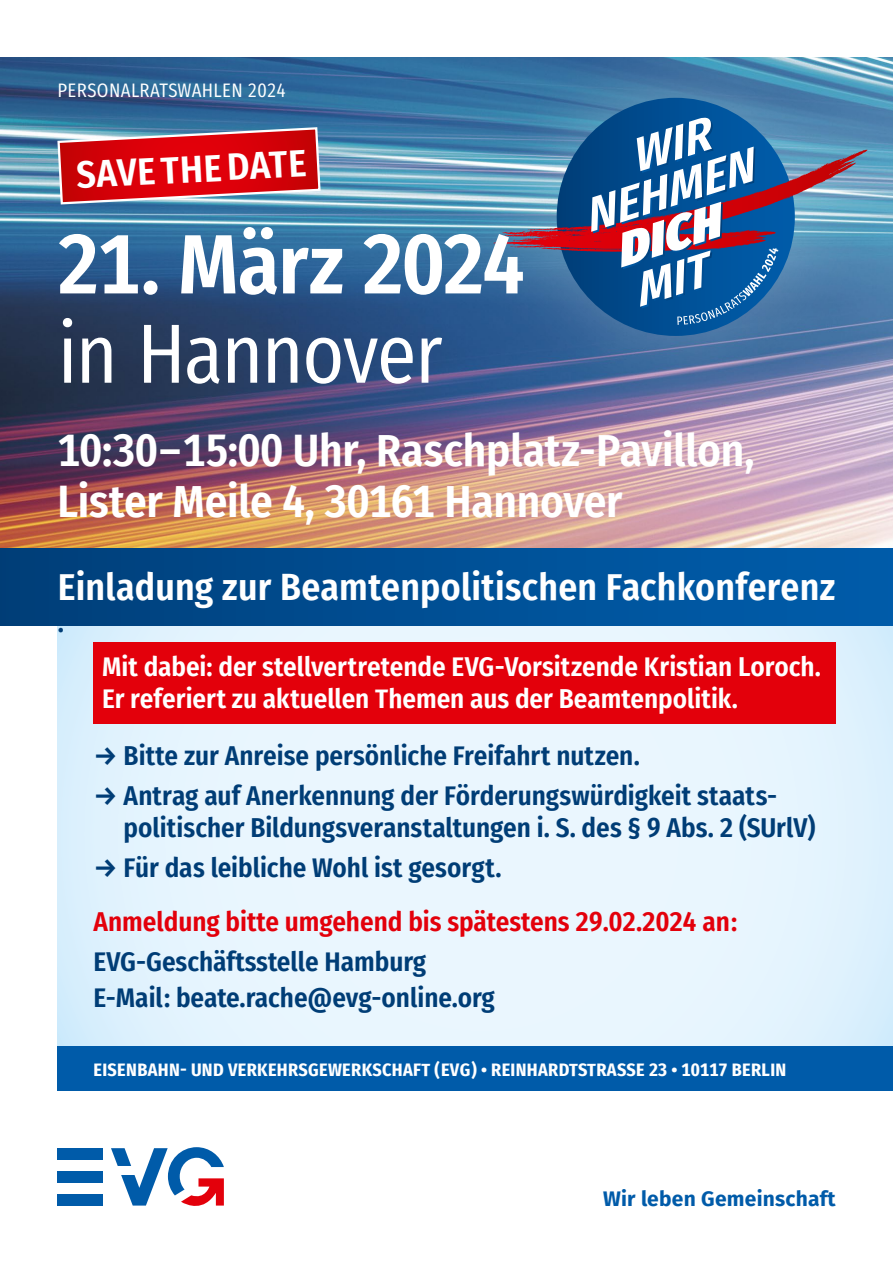
<style>
.page{position:relative;width:893px;height:1263px;background:#fff}
.page>*{position:absolute;margin:0;border:0;box-sizing:border-box;transform-origin:0 0}
.t1{font:600 84px "Fira Sans Condensed";letter-spacing:-.02em;color:#fff}
.t2{font:84px "Fira Sans Condensed";letter-spacing:-.025em;color:#fff}
.t3{font:600 45px/51px "Fira Sans Condensed";letter-spacing:-.005em;color:#fff}
.t4{font:600 38.25px "Fira Sans Condensed";color:#fff}
.t5{font:600 37.5px "Fira Sans Condensed";letter-spacing:.005em;color:#fff}
.t6{font:600 27px/31.5px "Fira Sans Condensed";color:#003d76}
.t7{font:600 27px/32px "Fira Sans Condensed";color:#fff}
.t8{font:600 27px "Fira Sans Condensed";color:#e3000b}
.t9{font:700 21px "Fira Sans";letter-spacing:.01em;color:#005ba9}
.t10{font:19.5px "Fira Sans Condensed";letter-spacing:.02em;color:#fff}
.t11{font:700 18px "Fira Sans Condensed";letter-spacing:.02em;color:#fff}
</style>
<div class="page">
<svg style="left:111px;top:1147px;width:113px;height:59px"></svg>
<div style="left:57px;top:1148px;width:46px;height:12px;background:#005ba9"></div>
<div style="left:57px;top:1171px;width:46px;height:11px;background:#005ba9"></div>
<div style="left:57px;top:1194px;width:46px;height:11px;background:#005ba9"></div>
<img style="left:0;top:57px;width:893px;height:492px">
<svg style="left:57px;top:625px;width:836px;height:421px;background:#e5f3fd"></svg>
<div style="left:57px;top:1046px;width:836px;height:45px;background:#005ba9"></div>
<div style="left:0;top:549px;width:893px;height:76px;background:linear-gradient(to right,#003f7a,#005ead)"></div>
<div style="left:421px;top:20px;width:472px;height:394px;background:#fff;opacity:.2"></div>
<svg style="left:557px;top:98px;width:238px;height:238px;background:#1a417c"></svg>
<svg style="left:802px;top:150px;width:61px;height:25px;background:#7e738b"></svg>
<svg style="left:56px;top:126px;width:266px;height:80px;background:#c03440"></svg>
<div style="left:94px;top:642px;width:742px;height:82px;background:#e3000b"></div>
<svg style="left:591px;top:116px;width:188px;height:209px"></svg>
<p class="t10" style="left:57px;top:72px;width:230px">PERSONALRATSWAHLEN 2024</p>
<h3 class="t4" style="left:75px;top:144px;width:232px;rotate:-3deg">SAVE THE DATE</h3>
<h1 class="t1" style="left:57px;top:195px;width:469px">21. März 2024</h1>
<h1 class="t2" style="left:57px;top:276px;width:387px">in Hannover</h1>
<h2 class="t3" style="left:57px;top:422px;width:699px">10:30–15:00 Uhr, Raschplatz-Pavillon,<br>Lister Meile 4, 30161 Hannover</h2>
<h3 class="t5" style="left:58px;top:556px;width:779px">Einladung zur Beamtenpolitischen Fachkonferenz</h3>
<p class="t6" style="left:58px;top:605px;width:8px">.</p>
<p class="t7" style="left:102px;top:649px;width:720px">Mit dabei: der stellvertretende EVG-Vorsitzende Kristian Loroch.<br>Er referiert zu aktuellen Themen aus der Beamtenpolitik.</p>
<p class="t6" style="left:94px;top:738px;width:548px">→ Bitte zur Anreise persönliche Freifahrt nutzen.</p>
<p class="t6" style="left:124px;top:778px;width:693px;text-indent:-30px">→ Antrag auf Anerkennung der Förderungswürdigkeit staats&shy;politischer Bildungsveranstaltungen i. S. des § 9 Abs. 2 (SUrlV)</p>
<p class="t6" style="left:94px;top:850px;width:410px">→ Für das leibliche Wohl ist gesorgt.</p>
<p class="t8" style="left:94px;top:900px;width:645px">Anmeldung bitte umgehend bis spätestens 29.02.2024 an:</p>
<p class="t6" style="left:94px;top:942px;width:403px;line-height:35.7px">EVG-Geschäftsstelle Hamburg<br>E-Mail: beate.rache@evg-online.org</p>
<p class="t11" style="left:94px;top:1054px;width:694px">EISENBAHN- UND VERKEHRSGEWERKSCHAFT (EVG) • REINHARDTSTRASSE 23 • 10117 BERLIN</p>
<p class="t9" style="left:603px;top:1180px;width:234px">Wir leben Gemeinschaft</p>
</div>
